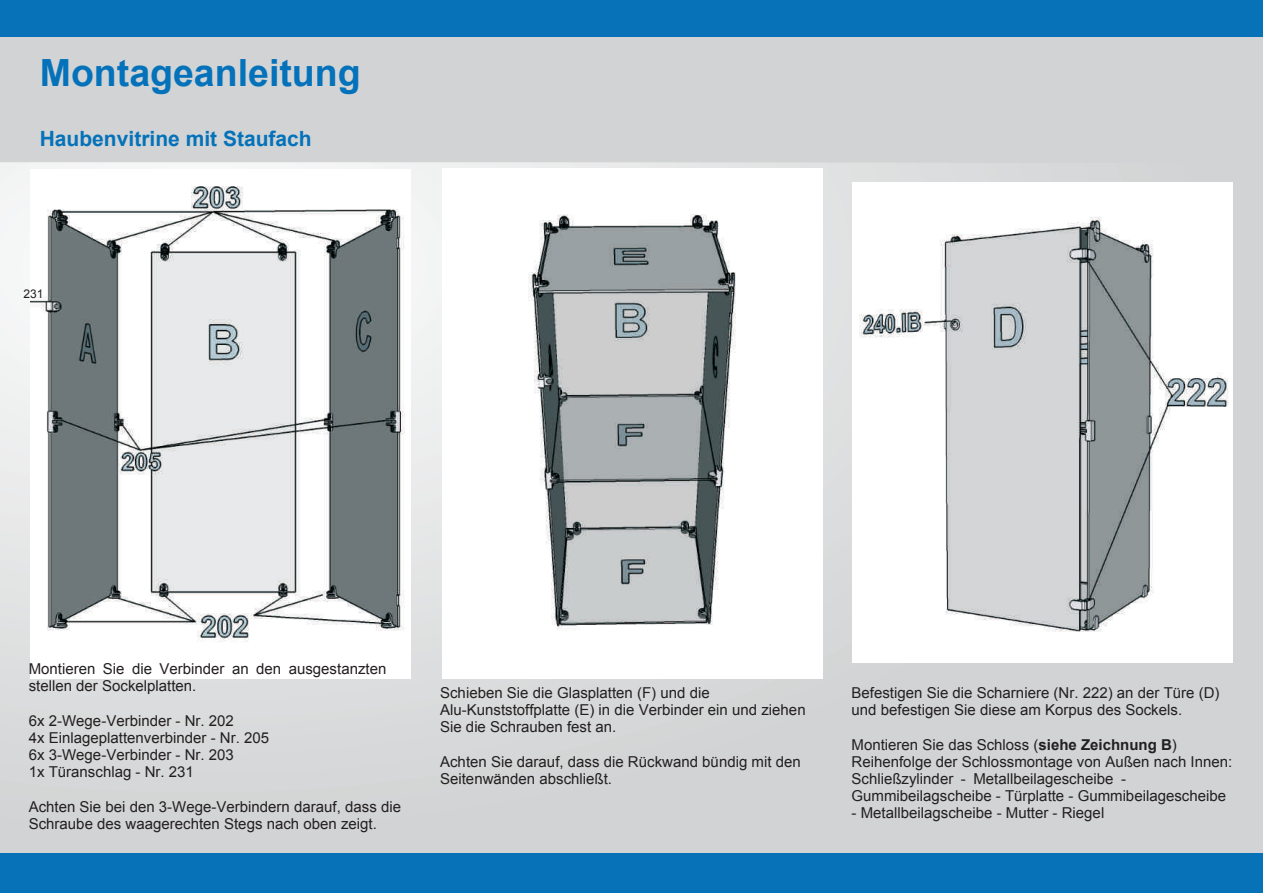
<style>
.page{position:relative;width:1263px;height:893px;background:#fff}
.page>*{position:absolute;margin:0;border:0;box-sizing:border-box;transform-origin:0 0}
.t1{font:700 37.5px "Arial";color:#0472ba}
.t2{font:700 21px "Arial";color:#0472ba}
.t3{font:15px/17.2px "Arial";color:#231f20}
.t4{font:12px "Arial";color:#231f20}
.s1{font-weight:700}
</style>
<div class="page">
<div style="left:0;top:0;width:1263px;height:39px;background:#0772b7"></div>
<div style="left:0;top:37px;width:1263px;height:129px;background:#d1d3d4"></div>
<div style="left:0;top:163px;width:1263px;height:694px;background:#d1d3d4"></div>
<svg style="left:15px;top:163px;width:952px;height:535px;fill:#ddddde"></svg>
<div style="left:0;top:163px;width:446px;height:242px;background:#f1f3f3"></div>
<div style="left:0;top:163px;width:426px;height:230px;background:#f3f4f4"></div>
<div style="left:0;top:163px;width:402px;height:217px;background:#f4f5f4"></div>
<div style="left:17px;top:163px;width:365px;height:206px;background:#f4f5f6"></div>
<div style="left:21px;top:165px;width:357px;height:201px;background:#f5f6f6"></div>
<div style="left:0;top:853px;width:1263px;height:40px;background:#0772b7"></div>
<img style="left:30px;top:169px;width:380px;height:510px">
<img style="left:442px;top:169px;width:380px;height:509px">
<img style="left:852px;top:182px;width:380px;height:480px">
<h1 class="t1" style="left:40px;top:59px;width:322px">Montageanleitung</h1>
<h2 class="t2" style="left:40px;top:131px;width:273px">Haubenvitrine mit Staufach</h2>
<p class="t4" style="left:23px;top:289px;width:22px">231</p>
<p class="t3" style="left:29px;top:662px;width:359px">Montieren Sie die Verbinder an den ausgestanzten stellen der Sockelplatten.</p>
<p class="t3" style="left:29px;top:713px;width:242px">6x 2-Wege-Verbinder - Nr. 202<br>4x Einlageplattenverbinder - Nr. 205<br>6x 3-Wege-Verbinder - Nr. 203<br>1x Türanschlag - Nr. 231</p>
<p class="t3" style="left:29px;top:799px;width:374px">Achten Sie bei den 3-Wege-Verbindern darauf, dass die<br>Schraube des waagerechten Stegs nach oben zeigt.</p>
<p class="t3" style="left:440px;top:685px;width:367px">Schieben Sie die Glasplatten (F) und die<br>Alu-Kunststoffplatte (E) in die Verbinder ein und ziehen<br>Sie die Schrauben fest an.</p>
<p class="t3" style="left:440px;top:754px;width:362px">Achten Sie darauf, dass die Rückwand bündig mit den<br>Seitenwänden abschließt.</p>
<p class="t3" style="left:851px;top:685px;width:369px">Befestigen Sie die Scharniere (Nr. 222) an der Türe (D) und befestigen Sie diese am Korpus des Sockels.</p>
<p class="t3" style="left:851px;top:737px;width:382px">Montieren Sie das Schloss (<span class="s1">siehe Zeichnung B</span>)<br>Reihenfolge der Schlossmontage von Außen nach Innen:<br>Schließzylinder - Metallbeilagescheibe - Gummibeilagscheibe - Türplatte - Gummibeilagescheibe</p>
<p class="t3" style="left:851px;top:806px;width:254px">- Metallbeilagscheibe - Mutter - Riegel</p>
</div>
